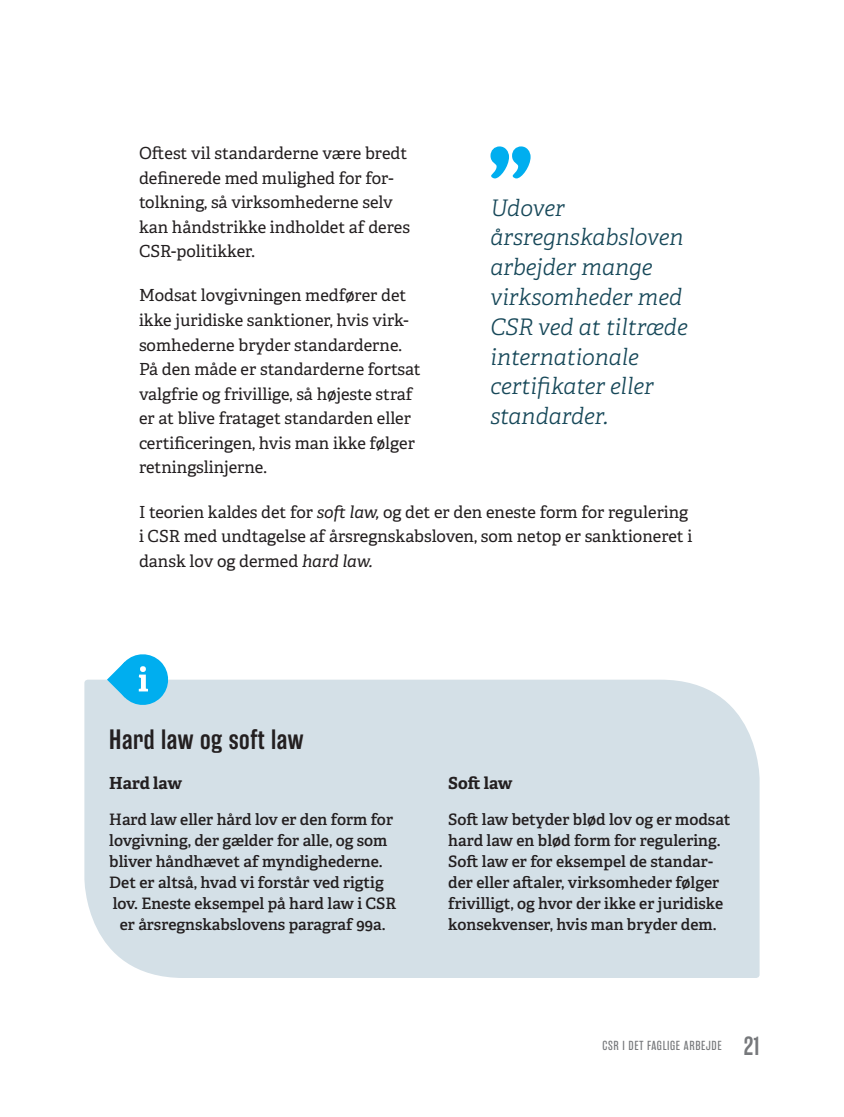
<style>
.page{position:relative;width:844px;height:1117px;background:#fff}
.page>*{position:absolute;margin:0;border:0;box-sizing:border-box;transform-origin:0 0}
.t1{font:600 28px "Rama Gothic E";letter-spacing:.02em;color:#231f20}
.t2{font:600 26.25px "Rama Gothic E";color:#76787b}
.t3{font:italic 300 22.75px/29.8px "Adelle";color:#174859}
.t4{font:16.62px/24.5px "Adelle";color:#231f20}
.t5{font:700 16.62px "Adelle";color:#231f20}
.t6{font:600 15.75px/21px "Adelle";color:#231f20}
.t7{font:13.12px "Rama Gothic E";letter-spacing:.05em;color:#76787b}
.s1{font-style:italic}
</style>
<div class="page">
<div style="left:84px;top:679px;width:675px;height:298px;background:#d4e0e7"></div>
<svg style="left:107px;top:654px;width:63px;height:53px"></svg>
<svg style="left:490px;top:146px;width:40px;height:32px"></svg>
<p class="t4" style="left:139px;top:141px;width:272px">Oftest vil standarderne være bredt definerede med mulighed for for&shy;tolkning, så virksomhederne selv kan håndstrikke indholdet af deres<br>CSR-politikker.</p>
<p class="t4" style="left:139px;top:283px;width:283px">Modsat lovgivningen medfører det ikke juridiske sanktioner, hvis virk&shy;somhederne bryder standarderne.<br>På den måde er standarderne fortsat valgfrie og frivillige, så højeste straf er at blive frataget standarden eller certificeringen, hvis man ikke følger retningslinjerne.</p>
<p class="t4" style="left:139px;top:499px;width:554px">I teorien kaldes det for <span class="s1">soft law,</span> og det er den eneste form for regulering i CSR med undtagelse af årsregnskabsloven, som netop er sanktioneret i dansk lov og dermed <span class="s1">hard law.</span></p>
<h3 class="t3" style="left:490px;top:193px;width:199px">Udover årsregnskabsloven arbejder mange virksomheder med<br>CSR ved at tiltræde internationale certifikater eller standarder.</h3>
<h1 class="t1" style="left:109px;top:724px;width:196px">Hard law og soft law</h1>
<p class="t5" style="left:109px;top:772px;width:74px">Hard law</p>
<p class="t6" style="left:109px;top:808px;width:285px">Hard law eller hård lov er den form for</p>
<p class="t6" style="left:109px;top:829px;width:280px">lovgivning, der gælder for alle, og som</p>
<p class="t6" style="left:109px;top:850px;width:275px">bliver håndhævet af myndighederne.</p>
<p class="t6" style="left:109px;top:871px;width:276px">Det er altså, hvad vi forstår ved rigtig</p>
<p class="t6" style="left:113px;top:892px;width:285px">lov. Eneste eksempel på hard law i CSR</p>
<p class="t6" style="left:120px;top:913px;width:267px">er årsregnskabslovens paragraf 99a.</p>
<p class="t5" style="left:448px;top:772px;width:66px">Soft law</p>
<p class="t6" style="left:448px;top:808px;width:283px">Soft law betyder blød lov og er modsat hard law en blød form for regulering.<br>Soft law er for eksempel de standar&shy;der eller aftaler, virksomheder følger frivilligt, og hvor der ikke er juridiske konsekvenser, hvis man bryder dem.</p>
<p class="t7" style="left:602px;top:1037px;width:121px">CSR I DET FAGLIGE ARBEJDE</p>
<h2 class="t2" style="left:743px;top:1030px;width:17px">21</h2>
</div>
